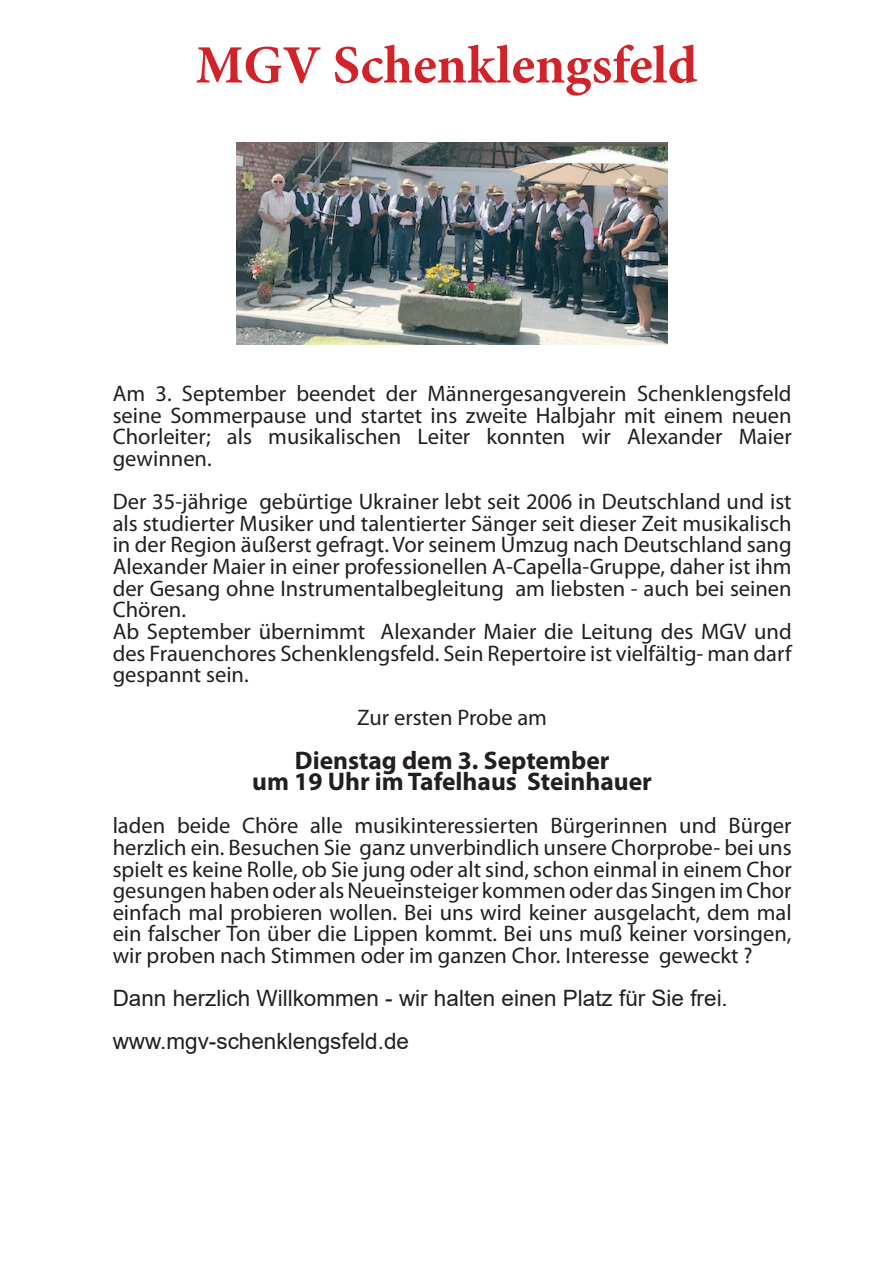
<style>
.page{position:relative;width:893px;height:1263px;background:#fff}
.page>*{position:absolute;margin:0;border:0;box-sizing:border-box;transform-origin:0 0}
.t1{font:700 54px "Minion Pro";color:#d1232a}
.t2{font:700 25.5px/21.6px "Myriad Pro";color:#231f20;text-align:center}
.t3{font:22.5px/21.6px "Myriad Pro";color:#231f20;text-align:justify}
.t4{font:22.5px/43.2px "Arial";color:#231f20}
</style>
<div class="page">
<img style="left:237px;top:142px;width:431px;height:202px">
<h1 class="t1" style="left:196px;top:27px;width:503px">MGV Schenklengsfeld</h1>
<p class="t3" style="left:113px;top:383px;width:680px">Am 3. September beendet der Männergesangverein Schenklengsfeld seine Sommerpause und startet ins zweite Halbjahr mit einem neuen Chorleiter; als musikalischen Leiter konnten wir Alexander Maier gewinnen.</p>
<p class="t3" style="left:113px;top:491px;width:680px;text-align:left">Der 35-jährige gebürtige Ukrainer lebt seit 2006 in Deutschland und ist als studierter Musiker und talentierter Sänger seit dieser Zeit musikalisch in der Region äußerst gefragt. Vor seinem Umzug nach Deutschland sang Alexander Maier in einer professionellen A-Capella-Gruppe, daher ist ihm der Gesang ohne Instrumentalbegleitung am liebsten - auch bei seinen Chören.<br>Ab September übernimmt Alexander Maier die Leitung des MGV und des Frauenchores Schenklengsfeld. Sein Repertoire ist vielfältig- man darf gespannt sein.</p>
<p class="t3" style="left:357px;top:707px;width:191px">Zur ersten Probe am</p>
<p class="t2" style="left:252px;top:748px;width:401px">Dienstag dem 3. September<br>um 19 Uhr im Tafelhaus Steinhauer</p>
<p class="t3" style="left:113px;top:815px;width:680px">laden beide Chöre alle musikinteressierten Bürgerinnen und Bürger herzlich ein. Besuchen Sie ganz unverbindlich unsere Chorprobe- bei uns spielt es keine Rolle, ob Sie jung oder alt sind, schon einmal in einem Chor gesungen haben oder als Neueinsteiger kommen oder das Singen im Chor einfach mal probieren wollen. Bei uns wird keiner ausgelacht, dem mal ein falscher Ton über die Lippen kommt. Bei uns muß keiner vorsingen, wir proben nach Stimmen oder im ganzen Chor. Interesse geweckt ?</p>
<p class="t4" style="left:113px;top:976px;width:617px">Dann herzlich Willkommen - wir halten einen Platz für Sie frei. www.mgv-schenklengsfeld.de</p>
</div>
